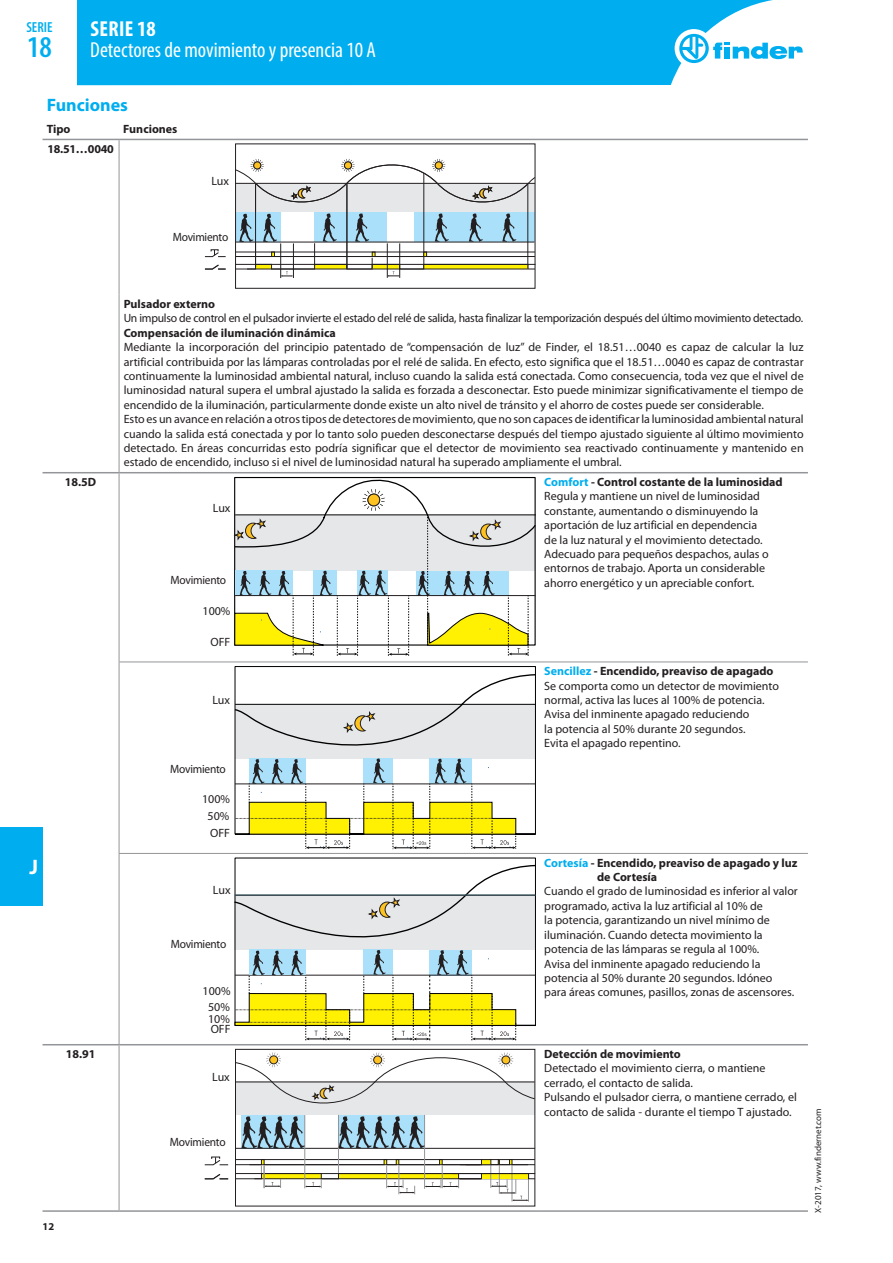
<style>
.page{position:relative;width:893px;height:1263px;background:#fff}
.page>*{position:absolute;margin:0;border:0;box-sizing:border-box;transform-origin:0 0}
.t1{font:600 condensed 30.3px "Myriad Pro";color:#00aeef}
.t2{font:condensed 21.75px "Myriad Pro";color:#fff}
.t3{font:700 condensed 21.75px "Myriad Pro";letter-spacing:.02em;color:#fff}
.t4{font:700 21px "Myriad Pro";color:#fff}
.t5{font:700 18px "Myriad Pro";color:#00aeef}
.t6{font:600 condensed 14.55px "Myriad Pro";color:#00aeef}
.t7{font:12px/14.4px "Myriad Pro";color:#231f20}
.t8{font:700 12px/14.4px "Myriad Pro";color:#231f20}
.t9{font:12px "Myriad Pro";letter-spacing:-.02em;color:#231f20}
.t10{font:12px "Myriad Pro";letter-spacing:-.02em;color:#231f20;scale:.95 1}
.t11{font:700 10.5px "Myriad Pro";color:#231f20}
.t12{font:9px "Myriad Pro";color:#231f20}
.s1{font-weight:700;color:#00aeef}
.s2{font-weight:700}
.s3{color:#00aeef}
</style>
<div class="page">
<div style="left:0;top:827px;width:43px;height:79px;background:#00aeef"></div>
<div style="left:77px;top:0;width:696px;height:85px;background:#00aeef"></div>
<div style="left:675px;top:29px;width:38px;height:39px;background:#fff;border-radius:50%"></div>
<svg style="left:679px;top:34px;width:124px;height:29px"></svg>
<hr style="left:119px;top:661px;width:421px;height:1px;background:#939598">
<hr style="left:119px;top:853px;width:421px;height:1px;background:#939598">
<hr style="left:119px;top:473px;width:1px;height:188px;background:#939598">
<hr style="left:119px;top:662px;width:1px;height:191px;background:#939598">
<hr style="left:119px;top:854px;width:1px;height:190px;background:#939598">
<hr style="left:119px;top:1045px;width:1px;height:165px;background:#939598">
<hr style="left:540px;top:661px;width:268px;height:1px;background:#939598">
<hr style="left:540px;top:853px;width:268px;height:1px;background:#939598">
<hr style="left:43px;top:139px;width:76px;height:1px;background:#939598">
<hr style="left:43px;top:472px;width:76px;height:1px;background:#939598">
<hr style="left:540px;top:139px;width:268px;height:1px;background:#939598">
<hr style="left:119px;top:1044px;width:421px;height:1px;background:#939598">
<hr style="left:540px;top:1044px;width:268px;height:1px;background:#939598">
<hr style="left:119px;top:1210px;width:421px;height:2px;background:#939598">
<hr style="left:540px;top:1210px;width:268px;height:2px;background:#939598">
<hr style="left:43px;top:1044px;width:76px;height:1px;background:#939598">
<hr style="left:43px;top:1210px;width:76px;height:2px;background:#939598">
<hr style="left:119px;top:139px;width:421px;height:1px;background:#939598">
<hr style="left:119px;top:140px;width:1px;height:155px;background:#939598">
<hr style="left:119px;top:295px;width:1px;height:177px;background:#939598">
<hr style="left:119px;top:472px;width:421px;height:1px;background:#939598">
<hr style="left:540px;top:472px;width:268px;height:1px;background:#939598">
<hr style="left:280px;top:243px;width:1px;height:35px;background:#231f20">
<svg style="left:204px;top:249px;width:22px;height:21px"></svg>
<hr style="left:387px;top:243px;width:1px;height:35px;background:#231f20">
<hr style="left:399px;top:243px;width:1px;height:35px;background:#231f20">
<hr style="left:293px;top:243px;width:1px;height:35px;background:#231f20">
<div style="left:235px;top:144px;width:300px;height:145px;border:1px solid #231f20"></div>
<svg style="left:235px;top:159px;width:300px;height:118px"></svg>
<svg style="left:233px;top:477px;width:303px;height:179px"></svg>
<svg style="left:234px;top:673px;width:302px;height:176px"></svg>
<svg style="left:234px;top:864px;width:302px;height:176px"></svg>
<div style="left:338px;top:1114px;width:87px;height:34px;background:#aae0f9"></div>
<div style="left:236px;top:1082px;width:299px;height:33px;background:#e6e7e9"></div>
<div style="left:241px;top:1115px;width:64px;height:33px;background:#aae0f9"></div>
<svg style="left:237px;top:1052px;width:296px;height:52px"></svg>
<hr style="left:236px;top:1148px;width:299px;height:1px;background:#231f20">
<svg style="left:204px;top:1156px;width:25px;height:24px"></svg>
<hr style="left:338px;top:1115px;width:1px;height:58px;background:#939598">
<hr style="left:424px;top:1115px;width:1px;height:74px;background:#939598">
<hr style="left:305px;top:1115px;width:1px;height:73px;background:#939598">
<svg style="left:237px;top:1159px;width:296px;height:42px"></svg>
<div style="left:235px;top:1049px;width:300px;height:157px;border:1px solid #231f20"></div>
<svg style="left:242px;top:1116px;width:63px;height:32px"></svg>
<svg style="left:338px;top:1116px;width:87px;height:32px"></svg>
<p class="t6" style="left:26px;top:19px;width:28px">SERIE</p>
<h1 class="t1" style="left:27px;top:30px;width:26px">18</h1>
<h2 class="t3" style="left:90px;top:16px;width:67px">SERIE 18</h2>
<h2 class="t2" style="left:90px;top:37px;width:287px">Detectores de movimiento y presencia 10 A</h2>
<h3 class="t5" style="left:47px;top:93px;width:83px">Funciones</h3>
<p class="t8" style="left:47px;top:121px;width:25px">Tipo</p>
<p class="t8" style="left:123px;top:121px;width:56px">Funciones</p>
<p class="t8" style="left:47px;top:141px;width:68px">18.51…0040</p>
<p class="t7" style="left:211px;top:174px;width:19px">Lux</p>
<p class="t10" style="left:173px;top:230px;width:60px">Movimiento</p>
<p class="t8" style="left:65px;top:474px;width:33px">18.5D</p>
<h3 class="t4" style="left:30px;top:854px;width:10px">J</h3>
<p class="t8" style="left:66px;top:1046px;width:31px">18.91</p>
<p class="t11" style="left:43px;top:1219px;width:13px">12</p>
<p class="t8" style="left:124px;top:296px;width:93px">Pulsador externo</p>
<p class="t9" style="left:124px;top:311px;width:681px">Un impulso de control en el pulsador invierte el estado del relé de salida, hasta finalizar la temporización después del último movimiento detectado.</p>
<p class="t8" style="left:124px;top:325px;width:214px">Compensación de iluminación dinámica</p>
<p class="t7" style="left:124px;top:340px;width:681px">Mediante la incorporación del principio patentado de “compensación de luz” de Finder, el 18.51…0040 es capaz de calcular la luz artificial contribuida por las lámparas controladas por el relé de salida. En efecto, esto significa que el 18.51…0040 es capaz de contrastar continuamente la luminosidad ambiental natural, incluso cuando la salida está conectada. Como consecuencia, toda vez que el nivel de luminosidad natural supera el umbral ajustado la salida es forzada a desconectar. Esto puede minimizar significativamente el tiempo de encendido de la iluminación, particularmente donde existe un alto nivel de tránsito y el ahorro de costes puede ser considerable.<br>Esto es un avance en relación a otros tipos de detectores de movimiento, que no son capaces de identificar la luminosidad ambiental natural cuando la salida está conectada y por lo tanto solo pueden desconectarse después del tiempo ajustado siguiente al último movimiento detectado. En áreas concurridas esto podría significar que el detector de movimiento sea reactivado continuamente y mantenido en estado de encendido, incluso si el nivel de luminosidad natural ha superado ampliamente el umbral.</p>
<p class="t7" style="left:213px;top:501px;width:19px">Lux</p>
<p class="t10" style="left:171px;top:572px;width:60px">Movimiento</p>
<p class="t7" style="left:203px;top:603px;width:29px">100%</p>
<p class="t7" style="left:211px;top:634px;width:21px">OFF</p>
<p class="t7" style="left:212px;top:692px;width:19px">Lux</p>
<p class="t10" style="left:170px;top:762px;width:60px">Movimiento</p>
<p class="t7" style="left:202px;top:790px;width:29px;line-height:17.4px;text-align:center">100%<br>50%</p>
<p class="t7" style="left:210px;top:825px;width:21px">OFF</p>
<p class="t7" style="left:213px;top:882px;width:19px">Lux</p>
<p class="t10" style="left:171px;top:936px;width:60px">Movimiento</p>
<p class="t7" style="left:203px;top:983px;width:29px;line-height:16.2px;text-align:center">100%<br>50%</p>
<p class="t7" style="left:208px;top:1011px;width:23px">10%</p>
<p class="t7" style="left:211px;top:1021px;width:21px">OFF</p>
<p class="t7" style="left:212px;top:1069px;width:19px">Lux</p>
<p class="t10" style="left:170px;top:1134px;width:60px">Movimiento</p>
<p class="t7" style="left:544px;top:474px;width:240px"><span class="s1">Comfort</span> <span class="s2">- Control costante de la luminosidad </span>Regula y mantiene un nivel de luminosidad constante, aumentando o disminuyendo la aportación de luz artificial en dependencia<br>de la luz natural y el movimiento detectado.<br>Adecuado para pequeños despachos, aulas o entornos de trabajo. Aporta un considerable ahorro energético y un apreciable confort.</p>
<p class="t7" style="left:544px;top:664px;width:236px"><span class="s1">Sencillez</span> <span class="s2">- Encendido, preaviso de apagado </span>Se comporta como un detector de movimiento normal, activa las luces al 100% de potencia.<br>Avisa del inminente apagado reduciendo<br>la potencia al 50% durante 20 segundos.<br>Evita el apagado repentino.</p>
<p class="t8" style="left:597px;top:855px;width:202px;text-indent:-53px"><span class="s3">Cortesía</span> - Encendido, preaviso de apagado y luz de Cortesía</p>
<p class="t7" style="left:544px;top:884px;width:255px">Cuando el grado de luminosidad es inferior al valor programado, activa la luz artificial al 10% de<br>la potencia, garantizando un nivel mínimo de iluminación. Cuando detecta movimiento la potencia de las lámparas se regula al 100%.<br>Avisa del inminente apagado reduciendo la potencia al 50% durante 20 segundos. Idóneo<br>para áreas comunes, pasillos, zonas de ascensores.</p>
<p class="t8" style="left:544px;top:1046px;width:138px">Detección de movimiento</p>
<p class="t7" style="left:544px;top:1061px;width:254px">Detectado el movimiento cierra, o mantiene cerrado, el contacto de salida.<br>Pulsando el pulsador cierra, o mantiene cerrado, el contacto de salida - durante el tiempo T ajustado.</p>
<p class="t12" style="left:812px;top:1213px;width:106px;rotate:-90deg">X-2017, www.findernet.com</p>
</div>
